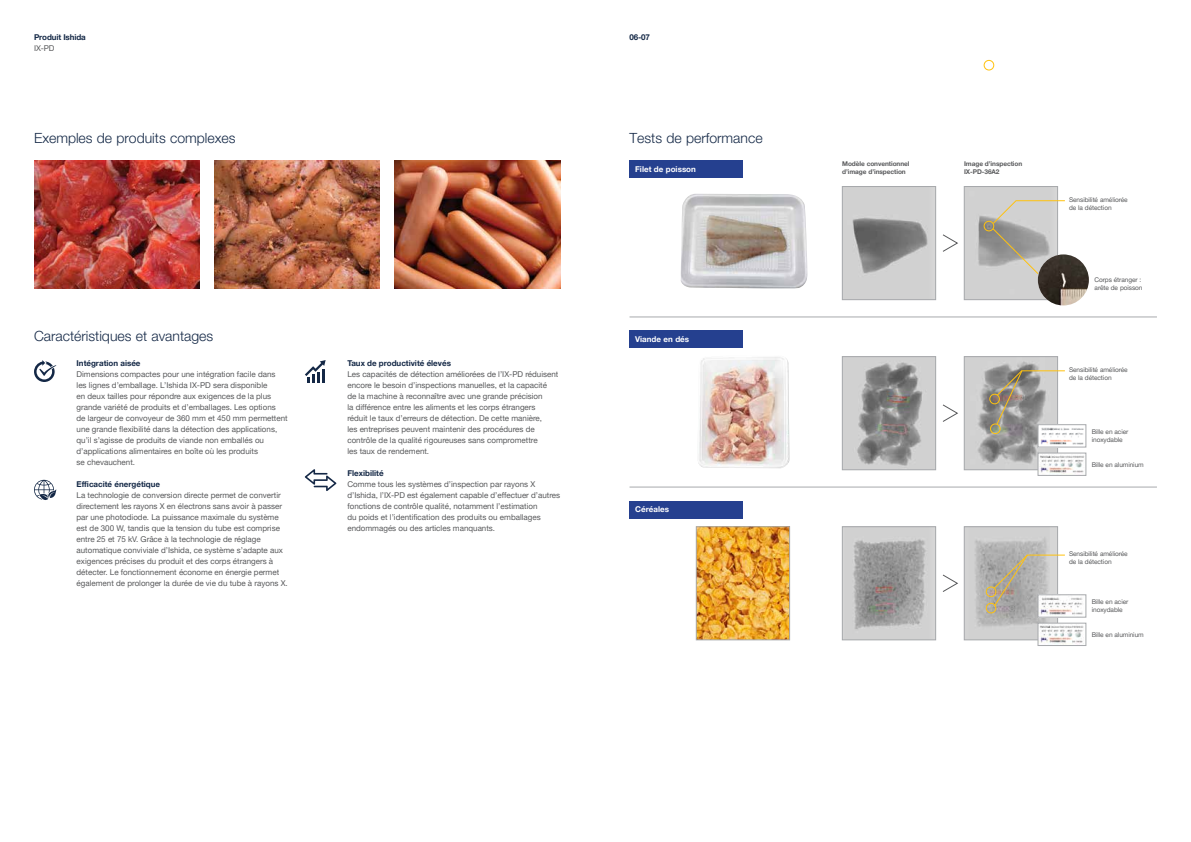
<style>
.page{position:relative;width:1191px;height:842px;background:#fff}
.page>*{position:absolute;margin:0;border:0;box-sizing:border-box;transform-origin:0 0}
.t1{font:300 14px "Helvetica Neue LT Pro";color:#142846}
.t2{font:8px/11px "Helvetica Neue LT Pro";color:#58595b}
.t3{font:700 8px "Helvetica Neue LT Pro";color:#142846}
.t4{font:700 8px "Helvetica Neue LT Pro";color:#fff}
.t5{font:6.5px/8px "Helvetica Neue LT Pro";letter-spacing:-.01em;color:#58595b}
.t6{font:700 6.5px/8px "Helvetica Neue LT Pro";letter-spacing:-.01em;color:#58595b}
</style>
<div class="page">
<img style="left:698px;top:529px;width:89px;height:109px">
<div style="left:696px;top:527px;width:93px;height:113px;border:1px solid #a7a9ac"></div>
<img style="left:966px;top:358px;width:89px;height:110px">
<div style="left:964px;top:356px;width:93px;height:114px;border:1px solid #a7a9ac"></div>
<img style="left:966px;top:529px;width:89px;height:109px">
<div style="left:964px;top:527px;width:93px;height:113px;border:1px solid #a7a9ac"></div>
<img style="left:844px;top:358px;width:89px;height:110px">
<div style="left:842px;top:356px;width:93px;height:114px;border:1px solid #a7a9ac"></div>
<img style="left:844px;top:529px;width:89px;height:109px">
<div style="left:842px;top:527px;width:93px;height:113px;border:1px solid #a7a9ac"></div>
<img style="left:966px;top:188px;width:89px;height:110px">
<div style="left:964px;top:186px;width:93px;height:114px;border:1px solid #a7a9ac"></div>
<img style="left:844px;top:188px;width:89px;height:110px">
<div style="left:842px;top:186px;width:93px;height:114px;border:1px solid #a7a9ac"></div>
<img style="left:680px;top:194px;width:127px;height:95px">
<img style="left:698px;top:357px;width:91px;height:111px">
<svg style="left:943px;top:234px;width:15px;height:18px"></svg>
<svg style="left:942px;top:404px;width:16px;height:18px"></svg>
<svg style="left:942px;top:574px;width:16px;height:18px"></svg>
<hr style="left:629px;top:317px;width:528px;height:1px;background:#a7a9ac">
<hr style="left:629px;top:487px;width:528px;height:1px;background:#a7a9ac">
<img style="left:1037px;top:254px;width:52px;height:51px;border-radius:26px">
<div style="left:984px;top:221px;width:10px;height:10px;border:1px solid #ffc20e;border-radius:50%"></div>
<div style="left:989px;top:394px;width:10px;height:10px;border:1px solid #ffc20e;border-radius:50%"></div>
<div style="left:986px;top:587px;width:10px;height:10px;border:1px solid #ffc20e;border-radius:50%"></div>
<div style="left:990px;top:424px;width:10px;height:10px;border:1px solid #ffc20e;border-radius:50%"></div>
<div style="left:986px;top:603px;width:10px;height:10px;border:1px solid #ffc20e;border-radius:50%"></div>
<svg style="left:992px;top:200px;width:73px;height:74px;background:#b6b4ae"></svg>
<div style="left:629px;top:161px;width:114px;height:17px;background:#25408f"></div>
<div style="left:629px;top:331px;width:114px;height:17px;background:#25408f"></div>
<div style="left:629px;top:501px;width:114px;height:17px;background:#25408f"></div>
<img style="left:1039px;top:426px;width:45px;height:19px">
<div style="left:1037px;top:424px;width:49px;height:23px;border:1px solid #a7a9ac"></div>
<img style="left:1039px;top:597px;width:44px;height:18px">
<div style="left:1037px;top:595px;width:49px;height:22px;border:1px solid #a7a9ac"></div>
<img style="left:1039px;top:455px;width:45px;height:19px">
<div style="left:1037px;top:453px;width:49px;height:23px;border:1px solid #a7a9ac"></div>
<img style="left:1039px;top:625px;width:45px;height:19px">
<div style="left:1037px;top:623px;width:49px;height:23px;border:1px solid #a7a9ac"></div>
<svg style="left:996px;top:370px;width:69px;height:54px;background:#aba8a1"></svg>
<svg style="left:994px;top:554px;width:71px;height:52px;background:#bebbb3"></svg>
<img style="left:394px;top:161px;width:166px;height:127px">
<img style="left:34px;top:161px;width:166px;height:127px">
<img style="left:214px;top:161px;width:166px;height:127px">
<svg style="left:305px;top:360px;width:21px;height:23px"></svg>
<hr style="left:322px;top:369px;width:3px;height:14px;background:#142846">
<svg style="left:305px;top:469px;width:31px;height:22px"></svg>
<svg style="left:34px;top:360px;width:22px;height:22px"></svg>
<svg style="left:34px;top:480px;width:22px;height:20px"></svg>
<div style="left:984px;top:60px;width:10px;height:10px;border:1px solid #ffc20e;border-radius:50%"></div>
<p class="t3" style="left:34px;top:32px;width:53px">Produit Ishida</p>
<p class="t3" style="left:629px;top:32px;width:22px">06-07</p>
<p class="t2" style="left:34px;top:42px;width:22px">IX-PD</p>
<h1 class="t1" style="left:34px;top:129px;width:203px">Exemples de produits complexes</h1>
<h1 class="t1" style="left:34px;top:327px;width:181px">Caractéristiques et avantages</h1>
<p class="t3" style="left:77px;top:358px;width:65px">Intégration aisée</p>
<p class="t2" style="left:77px;top:368px;width:213px">Dimensions compactes pour une intégration facile dans<br>les lignes d’emballage. L’Ishida IX-PD sera disponible<br>en deux tailles pour répondre aux exigences de la plus grande variété de produits et d’emballages. Les options<br>de largeur de convoyeur de 360 mm et 450 mm permettent une grande flexibilité dans la détection des applications, qu’il s’agisse de produits de viande non emballés ou d’applications alimentaires en boîte où les produits<br>se chevauchent.</p>
<p class="t3" style="left:77px;top:479px;width:85px">Efficacité énergétique</p>
<p class="t2" style="left:77px;top:489px;width:213px">La technologie de conversion directe permet de convertir directement les rayons X en électrons sans avoir à passer par une photodiode. La puissance maximale du système est de 300 W, tandis que la tension du tube est comprise entre 25 et 75 kV. Grâce à la technologie de réglage automatique conviviale d’Ishida, ce système s’adapte aux exigences précises du produit et des corps étrangers à détecter. Le fonctionnement économe en énergie permet également de prolonger la durée de vie du tube à rayons X.</p>
<p class="t3" style="left:347px;top:358px;width:105px">Taux de productivité élevés</p>
<p class="t2" style="left:347px;top:368px;width:213px">Les capacités de détection améliorées de l’IX-PD réduisent encore le besoin d’inspections manuelles, et la capacité<br>de la machine à reconnaître avec une grande précision<br>la différence entre les aliments et les corps étrangers<br>réduit le taux d’erreurs de détection. De cette manière,<br>les entreprises peuvent maintenir des procédures de contrôle de la qualité rigoureuses sans compromettre<br>les taux de rendement.</p>
<p class="t3" style="left:347px;top:468px;width:38px">Flexibilité</p>
<p class="t2" style="left:347px;top:478px;width:214px">Comme tous les systèmes d’inspection par rayons X d’Ishida, l’IX-PD est également capable d’effectuer d’autres fonctions de contrôle qualité, notamment l’estimation<br>du poids et l’identification des produits ou emballages endommagés ou des articles manquants.</p>
<h1 class="t1" style="left:629px;top:129px;width:135px">Tests de performance</h1>
<p class="t4" style="left:635px;top:164px;width:62px">Filet de poisson</p>
<p class="t4" style="left:635px;top:335px;width:55px">Viande en dés</p>
<p class="t4" style="left:635px;top:505px;width:35px">Céréales</p>
<p class="t6" style="left:842px;top:159px;width:69px">Modèle conventionnel d’image d’inspection</p>
<p class="t6" style="left:964px;top:159px;width:60px">Image d’inspection<br>IX-PD-36A2</p>
<p class="t5" style="left:1069px;top:195px;width:60px">Sensibilité améliorée de la détection</p>
<p class="t5" style="left:1094px;top:275px;width:49px">Corps étranger : arête de poisson</p>
<p class="t5" style="left:1069px;top:365px;width:60px">Sensibilité améliorée de la détection</p>
<p class="t5" style="left:1091px;top:428px;width:38px">Bille en acier inoxydable</p>
<p class="t5" style="left:1091px;top:460px;width:53px">Bille en aluminium</p>
<p class="t5" style="left:1069px;top:550px;width:60px">Sensibilité améliorée de la détection</p>
<p class="t5" style="left:1091px;top:598px;width:38px">Bille en acier inoxydable</p>
<p class="t5" style="left:1091px;top:630px;width:53px">Bille en aluminium</p>
</div>
